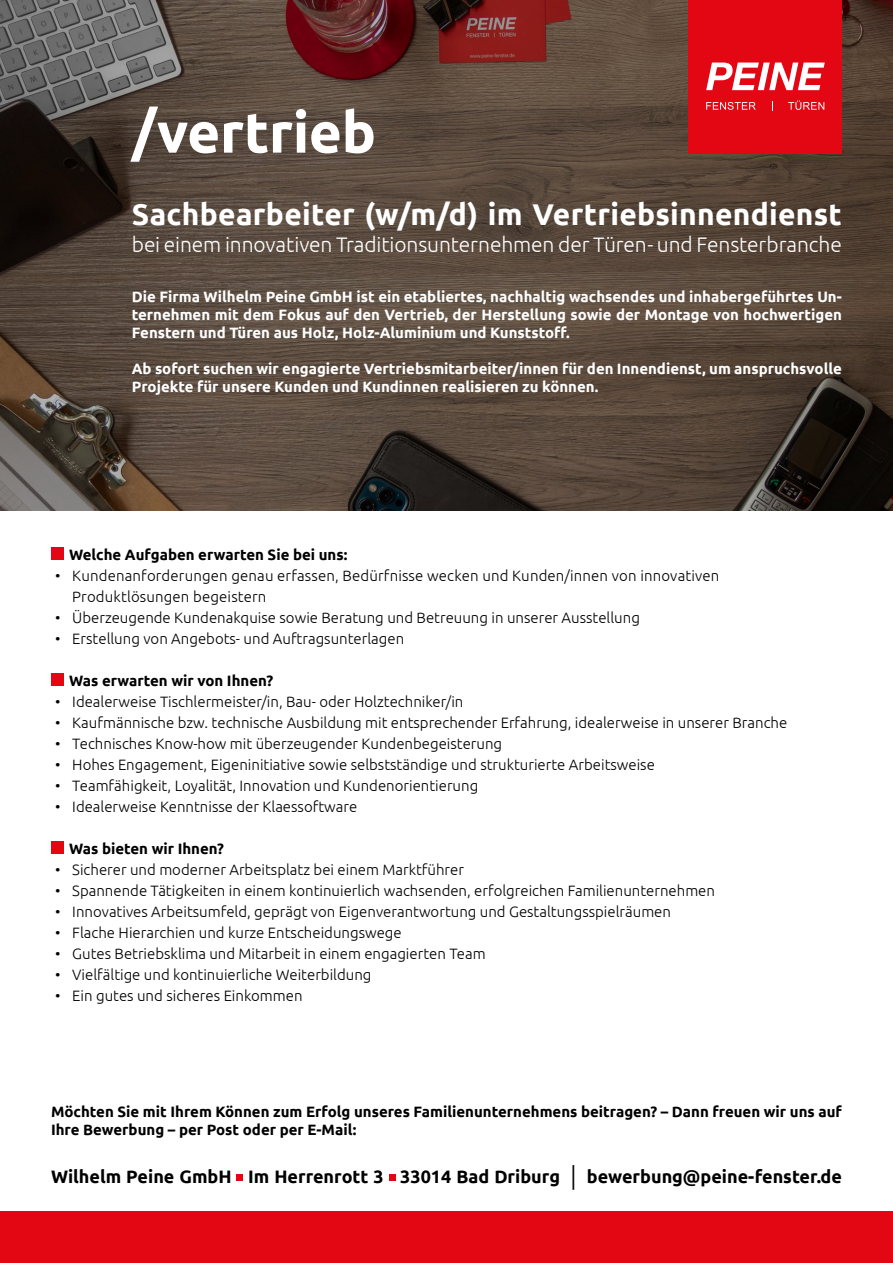
<style>
.page{position:relative;width:893px;height:1263px;background:#fff}
.page>*{position:absolute;margin:0;border:0;box-sizing:border-box;transform-origin:0 0}
.t1{font:700 57px "Ubuntu";letter-spacing:-.005em;color:#fff}
.t2{font:700 30px "Ubuntu";letter-spacing:.01em;color:#fff}
.t3{font:300 21px "Ubuntu";letter-spacing:-.005em;color:#fff}
.t4{font:700 18px "Ubuntu";color:#000}
.t5{font:300 15px/21px "Ubuntu";color:#000}
.t6{font:700 15px/18px "Ubuntu";color:#fff;text-align:justify}
.t7{font:700 15px/18px "Ubuntu";color:#000}
.s1{font-weight:300;font-size:25.5px}
</style>
<div class="page">
<svg style="left:0;top:0;width:893px;height:510px;background:#55443a"></svg>
<div style="left:689px;top:0;width:153px;height:153px;background:#e30613"></div>
<svg style="left:706px;top:63px;width:119px;height:27px"></svg>
<svg style="left:706px;top:102px;width:50px;height:8px"></svg>
<svg style="left:788px;top:101px;width:36px;height:9px"></svg>
<div style="left:51px;top:547px;width:13px;height:13px;background:#e30613"></div>
<div style="left:51px;top:673px;width:13px;height:13px;background:#e30613"></div>
<div style="left:51px;top:841px;width:13px;height:13px;background:#e30613"></div>
<div style="left:0;top:1212px;width:893px;height:51px;background:#e30613"></div>
<svg style="left:237px;top:1174px;width:6px;height:6px"></svg>
<svg style="left:389px;top:1174px;width:6px;height:6px"></svg>
<h1 class="t1" style="left:132px;top:98px;width:246px">/vertrieb</h1>
<h2 class="t2" style="left:132px;top:196px;width:712px">Sachbearbeiter (w/m/d) im Vertriebsinnendienst</h2>
<h3 class="t3" style="left:132px;top:232px;width:712px">bei einem innovativen Traditionsunternehmen der Türen- und Fensterbranche</h3>
<p class="t6" style="left:132px;top:287px;width:712px">Die Firma Wilhelm Peine GmbH ist ein etabliertes, nachhaltig wachsendes und inhabergeführtes Un&shy;ternehmen mit dem Fokus auf den Vertrieb, der Herstellung sowie der Montage von hochwertigen Fenstern und Türen aus Holz, Holz-Aluminium und Kunststoff.</p>
<p class="t6" style="left:132px;top:359px;width:712px">Ab sofort suchen wir engagierte Vertriebsmitarbeiter/innen für den Innendienst, um anspruchsvolle<br>Projekte für unsere Kunden und Kundinnen realisieren zu können.</p>
<p class="t7" style="left:69px;top:545px;width:280px">Welche Aufgaben erwarten Sie bei uns:</p>
<p class="t5" style="left:72px;top:565px;width:649px;text-indent:-17px">• Kundenanforderungen genau erfassen, Bedürfnisse wecken und Kunden/innen von innovativen<br>Produktlösungen begeistern</p>
<p class="t5" style="left:55px;top:607px;width:586px">• Überzeugende Kundenakquise sowie Beratung und Betreuung in unserer Ausstellung</p>
<p class="t5" style="left:55px;top:628px;width:350px">• Erstellung von Angebots- und Auftragsunterlagen</p>
<p class="t7" style="left:69px;top:671px;width:206px">Was erwarten wir von Ihnen?</p>
<p class="t5" style="left:55px;top:691px;width:410px">• Idealerweise Tischlermeister/in, Bau- oder Holztechniker/in</p>
<p class="t5" style="left:55px;top:712px;width:734px">• Kaufmännische bzw. technische Ausbildung mit entsprechender Erfahrung, idealerweise in unserer Branche</p>
<p class="t5" style="left:55px;top:733px;width:448px">• Technisches Know-how mit überzeugender Kundenbegeisterung</p>
<p class="t5" style="left:55px;top:754px;width:601px">• Hohes Engagement, Eigeninitiative sowie selbstständige und strukturierte Arbeitsweise</p>
<p class="t5" style="left:55px;top:775px;width:424px">• Teamfähigkeit, Loyalität, Innovation und Kundenorientierung</p>
<p class="t5" style="left:55px;top:796px;width:303px">• Idealerweise Kenntnisse der Klaessoftware</p>
<p class="t7" style="left:69px;top:839px;width:156px">Was bieten wir Ihnen?</p>
<p class="t5" style="left:55px;top:859px;width:410px">• Sicherer und moderner Arbeitsplatz bei einem Marktführer</p>
<p class="t5" style="left:55px;top:880px;width:661px">• Spannende Tätigkeiten in einem kontinuierlich wachsenden, erfolgreichen Familienunternehmen</p>
<p class="t5" style="left:55px;top:901px;width:617px">• Innovatives Arbeitsumfeld, geprägt von Eigenverantwortung und Gestaltungsspielräumen</p>
<p class="t5" style="left:55px;top:922px;width:348px">• Flache Hierarchien und kurze Entscheidungswege</p>
<p class="t5" style="left:55px;top:943px;width:432px">• Gutes Betriebsklima und Mitarbeit in einem engagierten Team</p>
<p class="t5" style="left:55px;top:964px;width:318px">• Vielfältige und kontinuierliche Weiterbildung</p>
<p class="t5" style="left:55px;top:985px;width:249px">• Ein gutes und sicheres Einkommen</p>
<p class="t7" style="left:51px;top:1102px;width:792px">Möchten Sie mit Ihrem Können zum Erfolg unseres Familienunternehmens beitragen? – Dann freuen wir uns auf<br>Ihre Bewerbung – per Post oder per E-Mail:</p>
<p class="t4" style="left:51px;top:1166px;width:792px">Wilhelm Peine GmbH Im Herrenrott 3 33014 Bad Driburg <span class="s1">|</span> bewerbung@peine-fenster.de</p>
</div>
